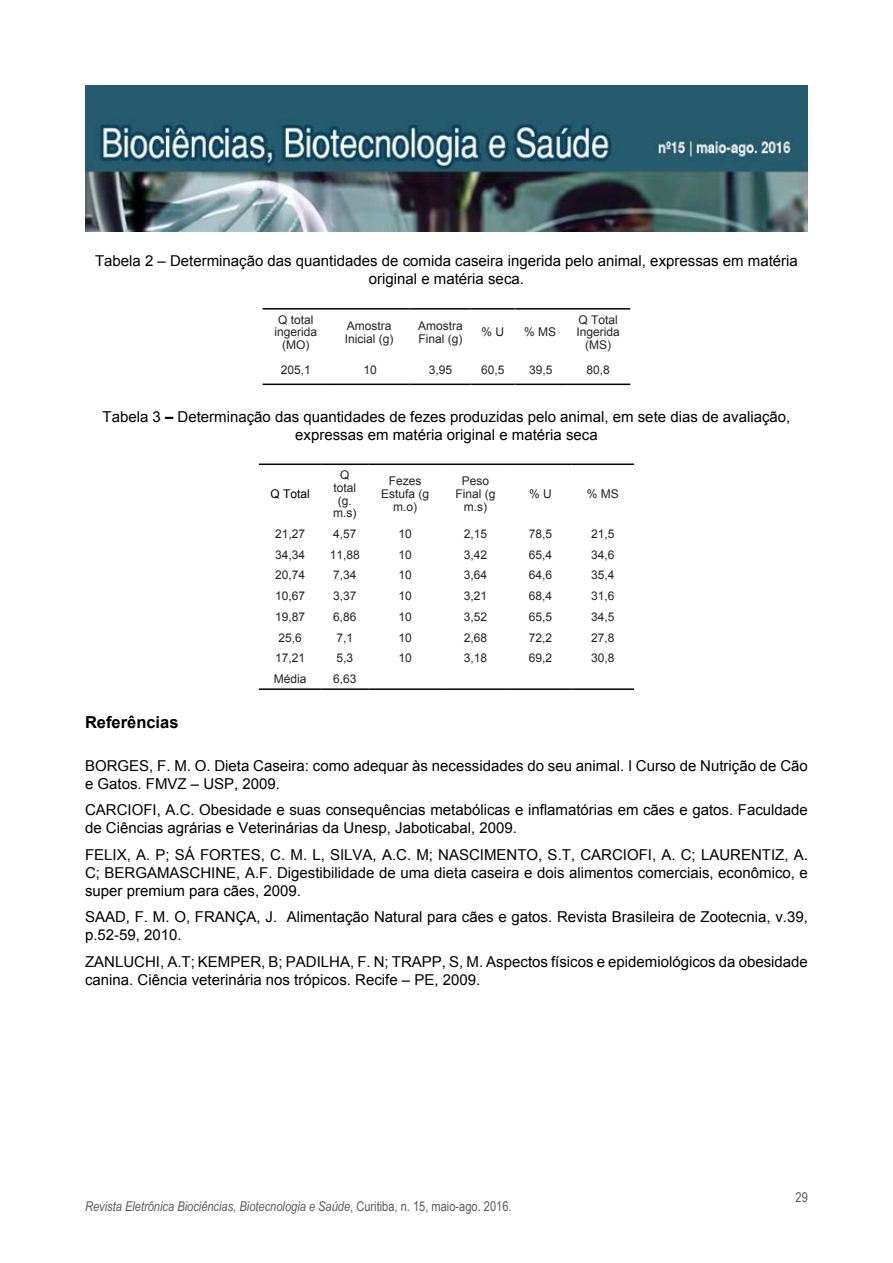
<style>
.page{position:relative;width:893px;height:1263px;background:#fff}
.page>*{position:absolute;margin:0;border:0;box-sizing:border-box;transform-origin:0 0}
.t1{font:700 16.5px "Arial";color:#000}
.t2{font:15px/18px "Arial";color:#000}
.t3{font:italic 13.5px "Arial Narrow";color:#58595b}
.t4{font:13.5px "Arial Narrow";color:#58595b}
.t5{font:12px/12.8px "Arial";color:#222;text-align:center}
.t6{font:12px "Arial";color:#000}
.s1{font-weight:700}
.s2{font-style:normal}
</style>
<div class="page">
<img style="left:85px;top:85px;width:723px;height:146px">
<hr style="left:263px;top:308px;width:66px;height:2px;background:#000">
<hr style="left:329px;top:308px;width:81px;height:2px;background:#000">
<hr style="left:411px;top:308px;width:59px;height:2px;background:#000">
<hr style="left:471px;top:308px;width:43px;height:2px;background:#000">
<hr style="left:516px;top:308px;width:50px;height:2px;background:#000">
<hr style="left:566px;top:308px;width:64px;height:2px;background:#000">
<hr style="left:263px;top:384px;width:66px;height:1px;background:#000">
<hr style="left:329px;top:384px;width:81px;height:1px;background:#000">
<hr style="left:411px;top:384px;width:59px;height:1px;background:#000">
<hr style="left:471px;top:384px;width:43px;height:1px;background:#000">
<hr style="left:516px;top:384px;width:50px;height:1px;background:#000">
<hr style="left:566px;top:384px;width:64px;height:1px;background:#000">
<hr style="left:259px;top:463px;width:62px;height:2px;background:#000">
<hr style="left:321px;top:463px;width:47px;height:2px;background:#000">
<hr style="left:368px;top:463px;width:74px;height:2px;background:#000">
<hr style="left:442px;top:463px;width:67px;height:2px;background:#000">
<hr style="left:509px;top:463px;width:63px;height:2px;background:#000">
<hr style="left:572px;top:463px;width:62px;height:2px;background:#000">
<hr style="left:259px;top:688px;width:62px;height:2px;background:#000">
<hr style="left:321px;top:688px;width:47px;height:2px;background:#000">
<hr style="left:368px;top:688px;width:74px;height:2px;background:#000">
<hr style="left:442px;top:688px;width:67px;height:2px;background:#000">
<hr style="left:509px;top:688px;width:63px;height:2px;background:#000">
<hr style="left:572px;top:688px;width:62px;height:2px;background:#000">
<p class="t2" style="left:95px;top:252px;width:704px;text-align:center">Tabela 2 – Determinação das quantidades de comida caseira ingerida pelo animal, expressas em matéria original e matéria seca.</p>
<p class="t5" style="left:275px;top:313px;width:44px">Q total ingerida (MO)</p>
<p class="t5" style="left:345px;top:319px;width:50px;text-align:left">Amostra<br>Inicial (g)</p>
<p class="t5" style="left:418px;top:319px;width:46px;text-align:left">Amostra<br>Final (g)</p>
<p class="t5" style="left:481px;top:326px;width:24px">% U</p>
<p class="t5" style="left:524px;top:326px;width:34px">% MS</p>
<p class="t5" style="left:576px;top:313px;width:45px">Q Total<br>Ingerida (MS)</p>
<p class="t5" style="left:281px;top:364px;width:32px">205,1</p>
<p class="t5" style="left:363px;top:364px;width:15px">10</p>
<p class="t5" style="left:429px;top:364px;width:25px">3,95</p>
<p class="t5" style="left:481px;top:364px;width:25px">60,5</p>
<p class="t5" style="left:529px;top:364px;width:25px">39,5</p>
<p class="t5" style="left:586px;top:364px;width:25px">80,8</p>
<p class="t2" style="left:102px;top:407px;width:689px;text-align:center">Tabela 3 <span class="s1">–</span> Determinação das quantidades de fezes produzidas pelo animal, em sete dias de avaliação, expressas em matéria original e matéria seca</p>
<p class="t6" style="left:271px;top:486px;width:41px">Q Total</p>
<p class="t5" style="left:333px;top:468px;width:25px">Q total (g. m.s)</p>
<p class="t5" style="left:381px;top:475px;width:50px">Fezes<br>Estufa (g m.o)</p>
<p class="t5" style="left:456px;top:475px;width:42px">Peso<br>Final (g m.s)</p>
<p class="t5" style="left:529px;top:488px;width:24px">% U</p>
<p class="t5" style="left:587px;top:488px;width:34px">% MS</p>
<p class="t5" style="left:275px;top:527px;width:32px">21,27</p>
<p class="t5" style="left:333px;top:527px;width:25px">4,57</p>
<p class="t5" style="left:398px;top:527px;width:15px">10</p>
<p class="t5" style="left:464px;top:527px;width:25px">2,15</p>
<p class="t5" style="left:529px;top:527px;width:25px">78,5</p>
<p class="t5" style="left:591px;top:527px;width:25px">21,5</p>
<p class="t5" style="left:275px;top:548px;width:32px">34,34</p>
<p class="t5" style="left:330px;top:548px;width:32px">11,88</p>
<p class="t5" style="left:398px;top:548px;width:15px">10</p>
<p class="t5" style="left:464px;top:548px;width:25px">3,42</p>
<p class="t5" style="left:529px;top:548px;width:25px">65,4</p>
<p class="t5" style="left:591px;top:548px;width:25px">34,6</p>
<p class="t5" style="left:275px;top:569px;width:32px">20,74</p>
<p class="t5" style="left:333px;top:569px;width:25px">7,34</p>
<p class="t5" style="left:398px;top:569px;width:15px">10</p>
<p class="t5" style="left:464px;top:569px;width:25px">3,64</p>
<p class="t5" style="left:529px;top:569px;width:25px">64,6</p>
<p class="t5" style="left:591px;top:569px;width:25px">35,4</p>
<p class="t5" style="left:275px;top:590px;width:32px">10,67</p>
<p class="t5" style="left:333px;top:590px;width:25px">3,37</p>
<p class="t5" style="left:398px;top:590px;width:15px">10</p>
<p class="t5" style="left:464px;top:590px;width:25px">3,21</p>
<p class="t5" style="left:529px;top:590px;width:25px">68,4</p>
<p class="t5" style="left:591px;top:590px;width:25px">31,6</p>
<p class="t5" style="left:275px;top:610px;width:32px">19,87</p>
<p class="t5" style="left:333px;top:610px;width:25px">6,86</p>
<p class="t5" style="left:398px;top:610px;width:15px">10</p>
<p class="t5" style="left:464px;top:610px;width:25px">3,52</p>
<p class="t5" style="left:529px;top:610px;width:25px">65,5</p>
<p class="t5" style="left:591px;top:610px;width:25px">34,5</p>
<p class="t5" style="left:279px;top:631px;width:25px">25,6</p>
<p class="t5" style="left:337px;top:631px;width:18px">7,1</p>
<p class="t5" style="left:398px;top:631px;width:15px">10</p>
<p class="t5" style="left:464px;top:631px;width:25px">2,68</p>
<p class="t5" style="left:529px;top:631px;width:25px">72,2</p>
<p class="t5" style="left:591px;top:631px;width:25px">27,8</p>
<p class="t5" style="left:275px;top:652px;width:32px">17,21</p>
<p class="t5" style="left:337px;top:652px;width:18px">5,3</p>
<p class="t5" style="left:398px;top:652px;width:15px">10</p>
<p class="t5" style="left:464px;top:652px;width:25px">3,18</p>
<p class="t5" style="left:529px;top:652px;width:25px">69,2</p>
<p class="t5" style="left:591px;top:652px;width:25px">30,8</p>
<p class="t5" style="left:274px;top:673px;width:34px">Média</p>
<p class="t5" style="left:333px;top:673px;width:25px">6,63</p>
<p class="t1" style="left:85px;top:711px;width:95px">Referências</p>
<p class="t2" style="left:85px;top:756px;width:724px">BORGES, F. M. O. Dieta Caseira: como adequar às necessidades do seu animal. I Curso de Nutrição de Cão e Gatos. FMVZ – USP, 2009.</p>
<p class="t2" style="left:85px;top:801px;width:724px">CARCIOFI, A.C. Obesidade e suas consequências metabólicas e inflamatórias em cães e gatos. Faculdade de Ciências agrárias e Veterinárias da Unesp, Jaboticabal, 2009.</p>
<p class="t2" style="left:85px;top:845px;width:724px;text-align:justify">FELIX, A. P; SÁ FORTES, C. M. L, SILVA, A.C. M; NASCIMENTO, S.T, CARCIOFI, A. C; LAURENTIZ, A.<br>C; BERGAMASCHINE, A.F. Digestibilidade de uma dieta caseira e dois alimentos comerciais, econômico, e super premium para cães, 2009.</p>
<p class="t2" style="left:85px;top:908px;width:724px">SAAD, F. M. O, FRANÇA, J. Alimentação Natural para cães e gatos. Revista Brasileira de Zootecnia, v.39, p.52-59, 2010.</p>
<p class="t2" style="left:85px;top:952px;width:724px">ZANLUCHI, A.T; KEMPER, B; PADILHA, F. N; TRAPP, S, M. Aspectos físicos e epidemiológicos da obesidade canina. Ciência veterinária nos trópicos. Recife – PE, 2009.</p>
<p class="t3" style="left:85px;top:1197px;width:428px">Revista Eletrônica Biociências, Biotecnologia e Saúde<span class="s2">, Curitiba, n. 15, maio-ago. 2016.</span></p>
<p class="t4" style="left:796px;top:1187px;width:14px">29</p>
</div>
